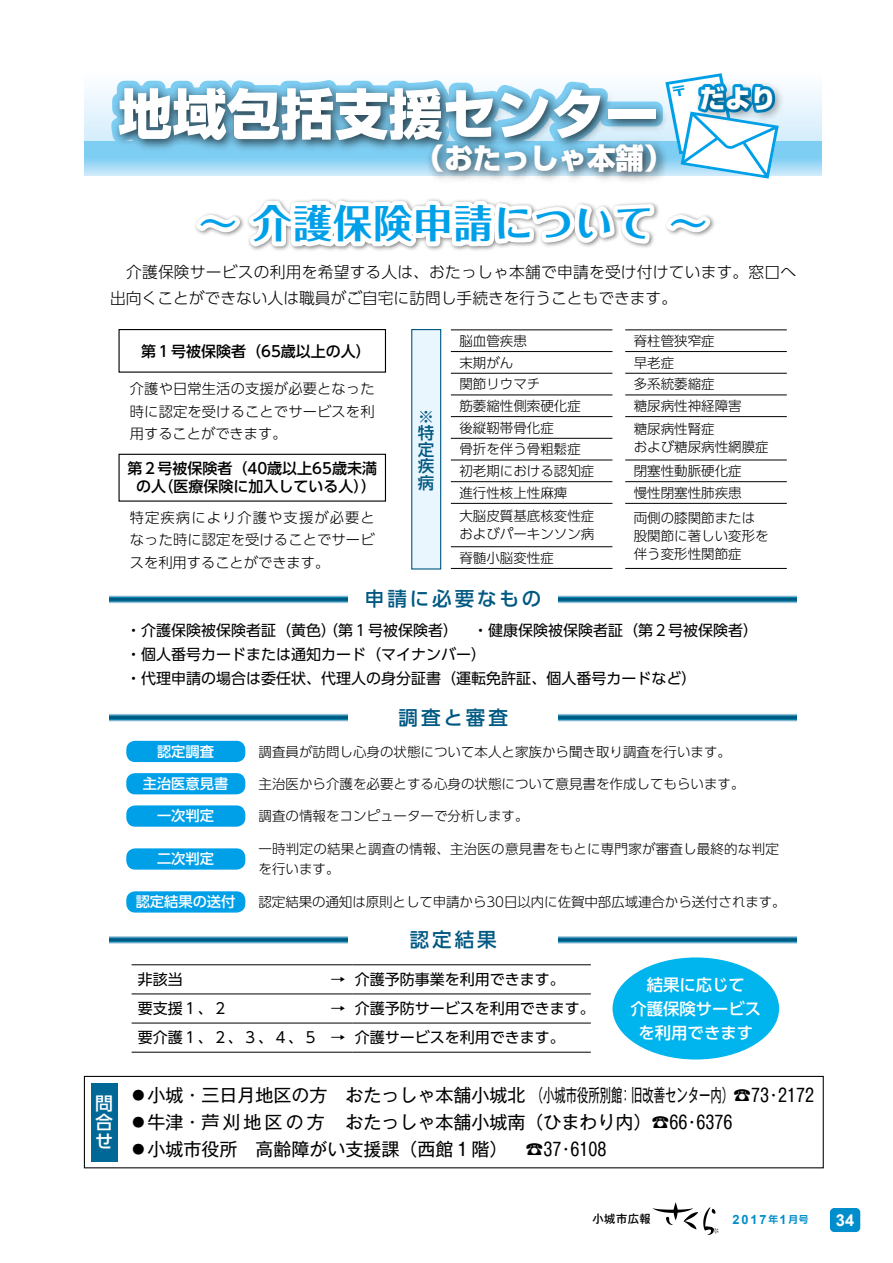
<style>
.page{position:relative;width:893px;height:1263px;background:#fff}
.page>*{position:absolute;margin:0;border:0;box-sizing:border-box;transform-origin:0 0}
.t1{font:800 54px "Shin Go Pr 6";color:#fff}
.t2{font:700 39px "Folk Pro";letter-spacing:.03em;color:#00a0e9}
.t3{font:800 28.5px "Shin Go Pr 6";color:#fff}
.t4{font:800 25.5px "Shin Go Pr 6";color:#fff}
.t5{font:500 19.5px "UD Shin Go Pr 6";letter-spacing:.15em;color:#005982}
.t6{font:18px/27px "Gothic MB101 Pro";color:#000}
.t7{font:500 18px/18.9px "UD Shin Go Pro";color:#fff;text-align:justify}
.t8{font:500 16.5px/16.5px "UD Shin Go Pr 6";color:#005982}
.t9{font:700 16.5px "Arial";color:#fff}
.t10{font:500 16.35px/24px "UD Shin Go Pr 6";color:#fff;text-align:center}
.t11{font:300 15.75px/25.5px "UD Shin Go Pr 6";letter-spacing:.015em;color:#000}
.t12{font:15px/24px "UD Shin Go Pr 6";color:#000}
.t13{font:500 15px/18px "UD Shin Go Pr 6";color:#000;text-align:center}
.t14{font:300 14.25px/22.5px "UD Shin Go Pr 6";letter-spacing:.01em;color:#000;text-align:justify}
.t15{font:500 14.25px "UD Shin Go Pr 6";color:#fff}
.t16{font:300 13.5px/21.8px "UD Shin Go Pr 6";color:#000}
.t17{font:700 12.75px "Arial";color:#008dcb}
.t18{font:500 11.25px "Gothic MB101 Pr 6";letter-spacing:.05em;color:#000}
.s1{font-family:"UD Shin Go Pr 6 De";font-size:9.75px}
</style>
<div class="page">
<svg style="left:85px;top:141px;width:737px;height:35px;background:#94d5f5"></svg>
<div style="left:85px;top:68px;width:737px;height:73px;background:linear-gradient(to bottom,#fff,#d4edfb)"></div>
<svg style="left:102px;top:68px;width:677px;height:113px"></svg>
<img style="left:689px;top:75px;width:103px;height:60px">
<div style="left:84px;top:1076px;width:740px;height:92px;border:1px solid #000"></div>
<div style="left:91px;top:1083px;width:27px;height:78px;background:#006896"></div>
<svg style="left:195px;top:199px;width:520px;height:52px"></svg>
<div style="left:118px;top:329px;width:268px;height:44px;border:1px solid #000"></div>
<div style="left:118px;top:454px;width:268px;height:48px;border:1px solid #000"></div>
<hr style="left:451px;top:351px;width:161px;height:1px;background:#000">
<hr style="left:451px;top:373px;width:161px;height:1px;background:#000">
<hr style="left:451px;top:395px;width:161px;height:1px;background:#000">
<hr style="left:451px;top:416px;width:161px;height:1px;background:#000">
<hr style="left:451px;top:438px;width:161px;height:1px;background:#000">
<hr style="left:451px;top:460px;width:161px;height:1px;background:#000">
<hr style="left:451px;top:481px;width:161px;height:1px;background:#000">
<hr style="left:451px;top:503px;width:161px;height:1px;background:#000">
<hr style="left:451px;top:546px;width:161px;height:1px;background:#000">
<hr style="left:451px;top:568px;width:161px;height:1px;background:#000">
<hr style="left:451px;top:330px;width:161px;height:1px;background:#000">
<hr style="left:625px;top:330px;width:162px;height:1px;background:#000">
<hr style="left:625px;top:351px;width:162px;height:1px;background:#000">
<hr style="left:625px;top:373px;width:162px;height:1px;background:#000">
<hr style="left:625px;top:395px;width:162px;height:1px;background:#000">
<hr style="left:625px;top:416px;width:162px;height:1px;background:#000">
<hr style="left:625px;top:460px;width:162px;height:1px;background:#000">
<hr style="left:625px;top:481px;width:162px;height:1px;background:#000">
<hr style="left:625px;top:503px;width:162px;height:1px;background:#000">
<hr style="left:625px;top:568px;width:162px;height:1px;background:#000">
<div style="left:412px;top:330px;width:29px;height:239px;background:#eaf6fd"></div>
<div style="left:411px;top:329px;width:30px;height:240px;border:1px solid #005982"></div>
<hr style="left:132px;top:964px;width:191px;height:1px;background:#000">
<hr style="left:323px;top:964px;width:30px;height:1px;background:#000">
<hr style="left:353px;top:964px;width:238px;height:1px;background:#000">
<hr style="left:132px;top:994px;width:191px;height:1px;background:#000">
<hr style="left:323px;top:994px;width:30px;height:1px;background:#000">
<hr style="left:353px;top:994px;width:238px;height:1px;background:#000">
<hr style="left:132px;top:1023px;width:191px;height:1px;background:#000">
<hr style="left:323px;top:1023px;width:30px;height:1px;background:#000">
<hr style="left:353px;top:1023px;width:238px;height:1px;background:#000">
<hr style="left:132px;top:1052px;width:191px;height:1px;background:#000">
<hr style="left:323px;top:1052px;width:30px;height:1px;background:#000">
<hr style="left:353px;top:1052px;width:238px;height:1px;background:#000">
<div style="left:126px;top:741px;width:119px;height:21px;background:#00a0e9;border-radius:9px"></div>
<div style="left:126px;top:773px;width:119px;height:21px;background:#00a0e9;border-radius:9px"></div>
<div style="left:126px;top:805px;width:119px;height:22px;background:#00a0e9;border-radius:9px"></div>
<div style="left:126px;top:891px;width:119px;height:21px;background:#00a0e9;border-radius:9px"></div>
<div style="left:126px;top:848px;width:119px;height:22px;background:#00a0e9;border-radius:9px"></div>
<svg style="left:110px;top:595px;width:238px;height:8px;background:#4491b0"></svg>
<svg style="left:559px;top:595px;width:238px;height:8px;background:#4491b0"></svg>
<svg style="left:110px;top:713px;width:238px;height:8px;background:#4692b1"></svg>
<svg style="left:559px;top:713px;width:238px;height:8px;background:#4692b1"></svg>
<svg style="left:110px;top:936px;width:238px;height:8px;background:#4590b0"></svg>
<svg style="left:559px;top:936px;width:238px;height:8px;background:#4590b0"></svg>
<div style="left:613px;top:957px;width:166px;height:102px;background:#00b4ed;border-radius:50%"></div>
<div style="left:830px;top:1208px;width:30px;height:24px;background:#008dcb;border-radius:4px"></div>
<svg style="left:652px;top:1202px;width:67px;height:33px"></svg>
<h1 class="t1" style="left:118px;top:71px;width:541px">地域包括支援センター</h1>
<h3 class="t3" style="left:416px;top:135px;width:258px">（おたっしゃ本舗）</h3>
<h3 class="t4" style="left:699px;top:78px;width:78px">だより</h3>
<h2 class="t2" style="left:199px;top:190px;width:511px">～ 介護保険申請について ～</h2>
<p class="t11" style="left:110px;top:259px;width:688px">　介護保険サービスの利用を希望する人は、おたっしゃ本舗で申請を受け付けています。窓口へ出向くことができない人は職員がご自宅に訪問し手続きを行うこともできます。</p>
<p class="t13" style="left:141px;top:341px;width:231px">第１号被保険者（６５歳以上の人）</p>
<p class="t14" style="left:130px;top:377px;width:246px">介護や日常生活の支援が必要となった時に認定を受けることでサービスを利用することができます。</p>
<p class="t13" style="left:127px;top:459px;width:251px">第２号被保険者（４０歳以上65歳未満の人（医療保険に加入している人））</p>
<p class="t14" style="left:130px;top:506px;width:246px">特定疾病により介護や支援が必要となった時に認定を受けることでサービスを利用することができます。</p>
<p class="t16" style="left:459px;top:329px;width:136px">脳血管疾患<br>末期がん<br>関節リウマチ<br>筋萎縮性側索硬化症後縦靭帯骨化症<br>骨折を伴う骨粗鬆症初老期における認知症進行性核上性麻痺</p>
<p class="t16" style="left:459px;top:506px;width:136px;line-height:18px">大脳皮質基底核変性症およびパーキンソン病</p>
<p class="t16" style="left:459px;top:546px;width:96px">脊髄小脳変性症</p>
<p class="t16" style="left:634px;top:329px;width:109px">脊柱管狭窄症<br>早老症<br>多系統萎縮症<br>糖尿病性神経障害</p>
<p class="t16" style="left:634px;top:420px;width:136px;line-height:18px">糖尿病性腎症<br>および糖尿病性網膜症</p>
<p class="t16" style="left:634px;top:459px;width:109px">閉塞性動脈硬化症慢性閉塞性肺疾患</p>
<p class="t16" style="left:634px;top:508px;width:136px;line-height:18px">両側の膝関節または股関節に著しい変形を伴う変形性関節症</p>
<p class="t8" style="left:418px;top:408px;width:18px">※特定疾病</p>
<h3 class="t5" style="left:365px;top:583px;width:178px">申請に必要なもの</h3>
<p class="t12" style="left:126px;top:618px;width:633px">・介護保険被保険者証（黄色）（第１号被保険者）　・健康保険被保険者証（第２号被保険者）・個人番号カードまたは通知カード（マイナンバー）<br>・代理申請の場合は委任状、代理人の身分証書（運転免許証、個人番号カードなど）</p>
<p class="t15" style="left:157px;top:740px;width:58px">認定調査</p>
<p class="t15" style="left:143px;top:772px;width:87px">主治医意見書</p>
<p class="t15" style="left:157px;top:804px;width:58px">一次判定</p>
<p class="t15" style="left:157px;top:847px;width:58px">二次判定</p>
<p class="t15" style="left:136px;top:890px;width:101px">認定結果の送付</p>
<h3 class="t5" style="left:399px;top:701px;width:111px">調査と審査</h3>
<p class="t16" style="left:259px;top:740px;width:474px">調査員が訪問し心身の状態について本人と家族から聞き取り調査を行います。</p>
<p class="t16" style="left:259px;top:772px;width:487px">主治医から介護を必要とする心身の状態について意見書を作成してもらいます。</p>
<p class="t16" style="left:259px;top:805px;width:271px">調査の情報をコンピューターで分析します。</p>
<p class="t16" style="left:259px;top:839px;width:522px;line-height:19.5px">一時判定の結果と調査の情報、主治医の意見書をもとに専門家が審査し最終的な判定を行います。</p>
<p class="t16" style="left:259px;top:890px;width:529px">認定結果の通知は原則として申請から３０ 日以内に佐賀中部広域連合から送付されます。</p>
<h3 class="t5" style="left:410px;top:923px;width:88px">認定結果</h3>
<p class="t12" style="left:138px;top:967px;width:46px">非該当</p>
<p class="t12" style="left:330px;top:967px;width:236px">→ 介護予防事業を利用できます。</p>
<p class="t12" style="left:138px;top:996px;width:91px">要支援１、２</p>
<p class="t12" style="left:138px;top:993px;width:458px;line-height:29.1px;text-indent:192px">→ 介護予防サービスを利用できます。要介護１、２、３、４、５ → 介護サービスを利用できます。</p>
<p class="t10" style="left:630px;top:972px;width:132px">結果に応じて<br>介護保険サービスを利用できます</p>
<h3 class="t6" style="left:93px;top:1079px;width:722px">　　◦小城・三日月地区の方　おたっしゃ本舗小城北 （小城市役所別館：旧改善センター内）☎７３・２１７２　　◦牛津・芦刈地区の方　おたっしゃ本舗小城南（ひまわり内）☎６６・６３７６<br>　　◦小城市役所　高齢障がい支援課（西館１階）　☎37 ・61 0８</h3>
<h3 class="t7" style="left:95px;top:1093px;width:19px">問合せ</h3>
<p class="t18" style="left:592px;top:1210px;width:60px">小城市広報</p>
<p class="t17" style="left:732px;top:1211px;width:78px">2017<span class="s1">年</span>1<span class="s1">月号</span></p>
<p class="t9" style="left:836px;top:1209px;width:20px">34</p>
</div>
